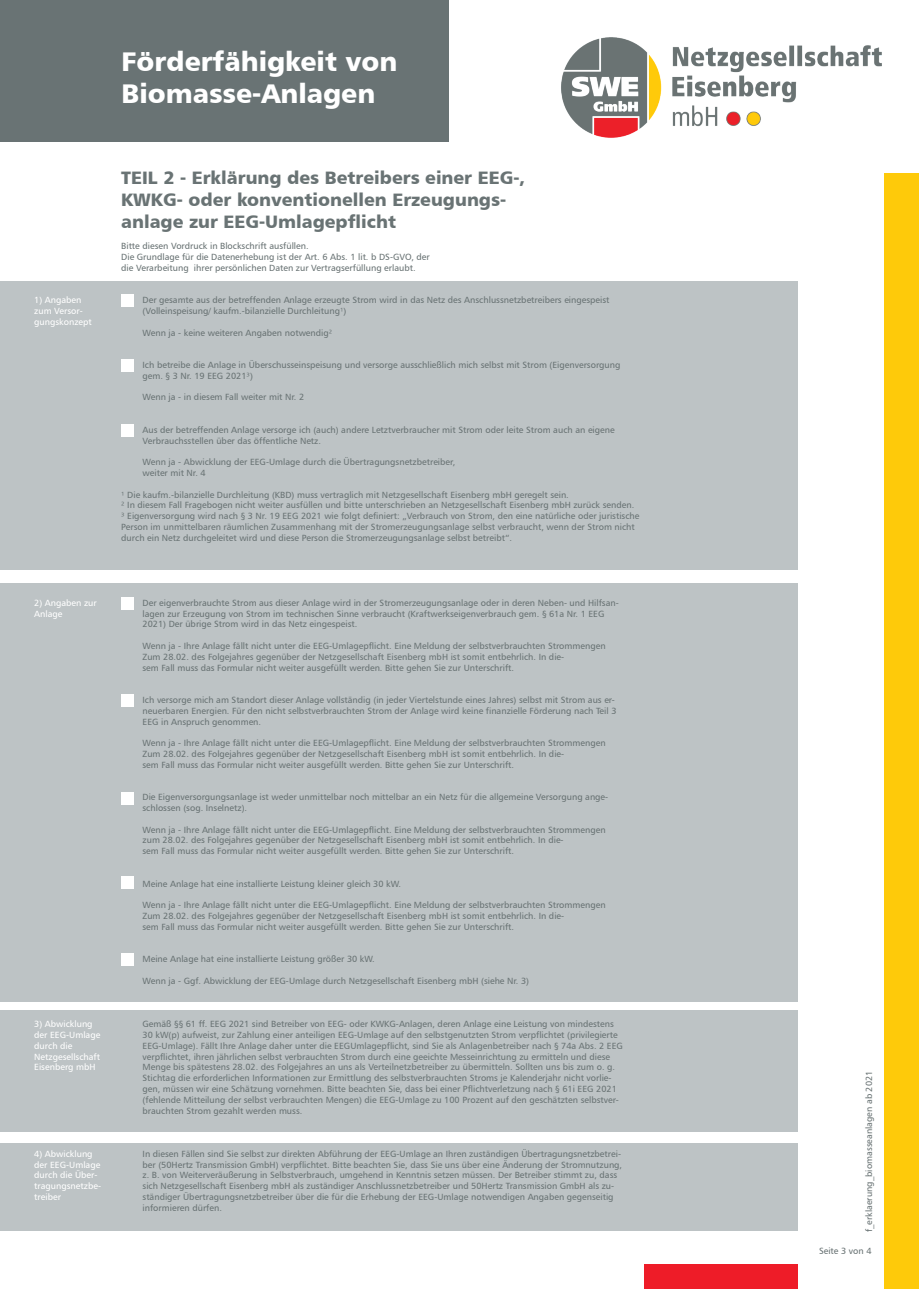
<style>
.page{position:relative;width:919px;height:1289px;background:#fff}
.page>*{position:absolute;margin:0;border:0;box-sizing:border-box;transform-origin:0 0}
.t1{font:27px/32.4px "Humanist 777 BT Black B";color:#fff}
.t2{font:18px/21.6px "Humanist 777 BT Black B";color:#697374}
.t3{font:9px/10.8px "Humanist 777 BT Roman B";color:#697374}
.t4{font:9px/10.8px "Humanist 777 BT Roman B";color:#fff}
</style>
<div class="page">
<img style="left:561px;top:37px;width:321px;height:101px">
<div style="left:0;top:0;width:449px;height:141px;background:#697374"></div>
<div style="left:644px;top:1264px;width:153px;height:24px;background:#ee1c28"></div>
<div style="left:884px;top:173px;width:34px;height:1115px;background:#feca0a"></div>
<div style="left:0;top:583px;width:797px;height:419px;background:#bdc3c5"></div>
<div style="left:0;top:282px;width:797px;height:288px;background:#bdc3c5"></div>
<div style="left:0;top:1009px;width:797px;height:122px;background:#bdc3c5"></div>
<div style="left:0;top:1142px;width:797px;height:88px;background:#bdc3c5"></div>
<div style="left:121px;top:294px;width:13px;height:13px;background:#fff"></div>
<div style="left:121px;top:359px;width:13px;height:13px;background:#fff"></div>
<div style="left:121px;top:423px;width:13px;height:13px;background:#fff"></div>
<div style="left:121px;top:596px;width:13px;height:13px;background:#fff"></div>
<div style="left:121px;top:694px;width:13px;height:13px;background:#fff"></div>
<div style="left:121px;top:791px;width:13px;height:13px;background:#fff"></div>
<div style="left:121px;top:876px;width:13px;height:12px;background:#fff"></div>
<div style="left:121px;top:952px;width:13px;height:13px;background:#fff"></div>
<h1 class="t1" style="left:121px;top:48px;width:277px">Förderfähigkeit von<br>Biomasse-Anlagen</h1>
<h2 class="t2" style="left:121px;top:169px;width:405px">TEIL 2 - Erklärung des Betreibers einer EEG-,<br>KWKG- oder konventionellen Erzeugungs&shy;anlage zur EEG-Umlagepflicht</h2>
<p class="t3" style="left:121px;top:241px;width:310px">Bitte diesen Vordruck in Blockschrift ausfüllen.<br>Die Grundlage für die Datenerhebung ist der Art. 6 Abs. 1 lit. b DS-GVO, der die Verarbeitung ihrer persönlichen Daten zur Vertragserfüllung erlaubt.</p>
<p class="t4" style="left:34px;top:295px;width:59px">1) Angaben zum Versor&shy;gungskonzept</p>
<p class="t3" style="left:142px;top:295px;width:468px">Der gesamte aus der betreffenden Anlage erzeugte Strom wird in das Netz des Anschlussnetzbetreibers eingespeist (Volleinspeisung/ kaufm.-bilanzielle Durchleitung¹)</p>
<p class="t3" style="left:142px;top:328px;width:191px">Wenn ja - keine weiteren Angaben notwendig²</p>
<p class="t3" style="left:142px;top:360px;width:479px">Ich betreibe die Anlage in Überschusseinspeisung und versorge ausschließlich mich selbst mit Strom (Eigenversorgung gem. § 3 Nr. 19 EEG 2021³)</p>
<p class="t3" style="left:142px;top:392px;width:163px">Wenn ja - in diesem Fall weiter mit Nr. 2</p>
<p class="t3" style="left:142px;top:425px;width:473px">Aus der betreffenden Anlage versorge ich (auch) andere Letztverbraucher mit Strom oder leite Strom auch an eigene<br>Verbrauchsstellen über das öffentliche Netz.</p>
<p class="t3" style="left:142px;top:457px;width:314px">Wenn ja - Abwicklung der EEG-Umlage durch die Übertragungsnetzbetreiber, weiter mit Nr. 4</p>
<p class="t3" style="left:121px;top:490px;width:519px">¹ Die kaufm.-bilanzielle Durchleitung (KBD) muss vertraglich mit Netzgesellschaft Eisenberg mbH geregelt sein.<br>² In diesem Fall Fragebogen nicht weiter ausfüllen und bitte unterschrieben an Netzgesellschaft Eisenberg mbH zurück senden.<br>³ Eigenversorgung wird nach § 3 Nr. 19 EEG 2021 wie folgt definiert: „Verbrauch von Strom, den eine natürliche oder juristische Person im unmittelbaren räumlichen Zusammenhang mit der Stromerzeugungsanlage selbst verbraucht, wenn der Strom nicht durch ein Netz durchgeleitet wird und diese Person die Stromerzeugungsanlage selbst betreibt“.</p>
<p class="t4" style="left:34px;top:598px;width:64px">2) Angaben zur<br>Anlage</p>
<p class="t3" style="left:142px;top:598px;width:478px">Der eigenverbrauchte Strom aus dieser Anlage wird in der Stromerzeugungsanlage oder in deren Neben- und Hilfsan&shy;lagen zur Erzeugung von Strom im technischen Sinne verbraucht (Kraftwerkseigenverbrauch gem. § 61a Nr. 1 EEG<br>2021) Der übrige Strom wird in das Netz eingespeist.</p>
<p class="t3" style="left:142px;top:641px;width:464px">Wenn ja - Ihre Anlage fällt nicht unter die EEG-Umlagepflicht. Eine Meldung der selbstverbrauchten Strommengen<br>Zum 28.02. des Folgejahres gegenüber der Netzgesellschaft Eisenberg mbH ist somit entbehrlich. In die-<br>sem Fall muss das Formular nicht weiter ausgefüllt werden. Bitte gehen Sie zur Unterschrift.</p>
<p class="t3" style="left:142px;top:695px;width:475px">Ich versorge mich am Standort dieser Anlage vollständig (in jeder Viertelstunde eines Jahres) selbst mit Strom aus er&shy;neuerbaren Energien. Für den nicht selbstverbrauchten Strom der Anlage wird keine finanzielle Förderung nach Teil 3<br>EEG in Anspruch genommen.</p>
<p class="t3" style="left:142px;top:738px;width:464px">Wenn ja - Ihre Anlage fällt nicht unter die EEG-Umlagepflicht. Eine Meldung der selbstverbrauchten Strommengen<br>Zum 28.02. des Folgejahres gegenüber der Netzgesellschaft Eisenberg mbH ist somit entbehrlich. In die-<br>sem Fall muss das Formular nicht weiter ausgefüllt werden. Bitte gehen Sie zur Unterschrift.</p>
<p class="t3" style="left:142px;top:792px;width:467px">Die Eigenversorgungsanlage ist weder unmittelbar noch mittelbar an ein Netz für die allgemeine Versorgung ange&shy;schlossen (sog. Inselnetz).</p>
<p class="t3" style="left:142px;top:824px;width:464px">Wenn ja - Ihre Anlage fällt nicht unter die EEG-Umlagepflicht. Eine Meldung der selbstverbrauchten Strommengen zum 28.02. des Folgejahres gegenüber der Netzgesellschaft Eisenberg mbH ist somit entbehrlich. In die-<br>sem Fall muss das Formular nicht weiter ausgefüllt werden. Bitte gehen Sie zur Unterschrift.</p>
<p class="t3" style="left:142px;top:878px;width:260px">Meine Anlage hat eine installierte Leistung kleiner gleich 30 kW.</p>
<p class="t3" style="left:142px;top:900px;width:464px">Wenn ja - Ihre Anlage fällt nicht unter die EEG-Umlagepflicht. Eine Meldung der selbstverbrauchten Strommengen<br>Zum 28.02. des Folgejahres gegenüber der Netzgesellschaft Eisenberg mbH ist somit entbehrlich. In die-<br>sem Fall muss das Formular nicht weiter ausgefüllt werden. Bitte gehen Sie zur Unterschrift.</p>
<p class="t3" style="left:142px;top:954px;width:234px">Meine Anlage hat eine installierte Leistung größer 30 kW.</p>
<p class="t3" style="left:142px;top:976px;width:388px">Wenn ja - Ggf. Abwicklung der EEG-Umlage durch Netzgesellschaft Eisenberg mbH (siehe Nr. 3)</p>
<p class="t4" style="left:34px;top:1019px;width:68px">3) Abwicklung der EEG-Umlage durch die<br>Netzgesellschaft<br>Eisenberg mbH</p>
<p class="t4" style="left:34px;top:1148px;width:68px">4) Abwicklung der EEG-Umlage durch die Über&shy;tragungsnetzbe&shy;treiber</p>
<p class="t3" style="left:142px;top:1019px;width:482px">Gemäß §§ 61 ff. EEG 2021 sind Betreiber von EEG- oder KWKG-Anlagen, deren Anlage eine Leistung von mindestens 30 kW(p) aufweist, zur Zahlung einer anteiligen EEG-Umlage auf den selbstgenutzten Strom verpflichtet (privilegierte EEG-Umlage). Fällt Ihre Anlage daher unter die EEGUmlagepflicht, sind Sie als Anlagenbetreiber nach § 74a Abs. 2 EEG verpflichtet, ihren jährlichen selbst verbrauchten Strom durch eine geeichte Messeinrichtung zu ermitteln und diese Menge bis spätestens 28.02. des Folgejahres an uns als Verteilnetzbetreiber zu übermitteln. Sollten uns bis zum o. g.<br>Stichtag die erforderlichen Informationen zur Ermittlung des selbstverbrauchten Stroms je Kalenderjahr nicht vorlie&shy;gen, müssen wir eine Schätzung vornehmen. Bitte beachten Sie, dass bei einer Pflichtverletzung nach § 61i EEG 2021 (fehlende Mitteilung der selbst verbrauchten Mengen) die EEG-Umlage zu 100 Prozent auf den geschätzten selbstver&shy;brauchten Strom gezahlt werden muss.</p>
<p class="t3" style="left:142px;top:1148px;width:481px">In diesen Fällen sind Sie selbst zur direkten Abführung der EEG-Umlage an Ihren zuständigen Übertragungsnetzbetrei&shy;ber (50Hertz Transmission GmbH) verpflichtet. Bitte beachten Sie, dass Sie uns über eine Änderung der Stromnutzung, z. B. von Weiterveräußerung in Selbstverbrauch, umgehend in Kenntnis setzen müssen. Der Betreiber stimmt zu, dass sich Netzgesellschaft Eisenberg mbH als zuständiger Anschlussnetzbetreiber und 50Hertz Transmission GmbH als zu&shy;ständiger Übertragungsnetzbetreiber über die für die Erhebung der EEG-Umlage notwendigen Angaben gegenseitig informieren dürfen.</p>
<p class="t3" style="left:864px;top:1232px;width:163px;rotate:-90deg">f_erklaerung_biomasseanlagen ab 2021</p>
<p class="t3" style="left:819px;top:1246px;width:54px">Seite 3 von 4</p>
</div>
